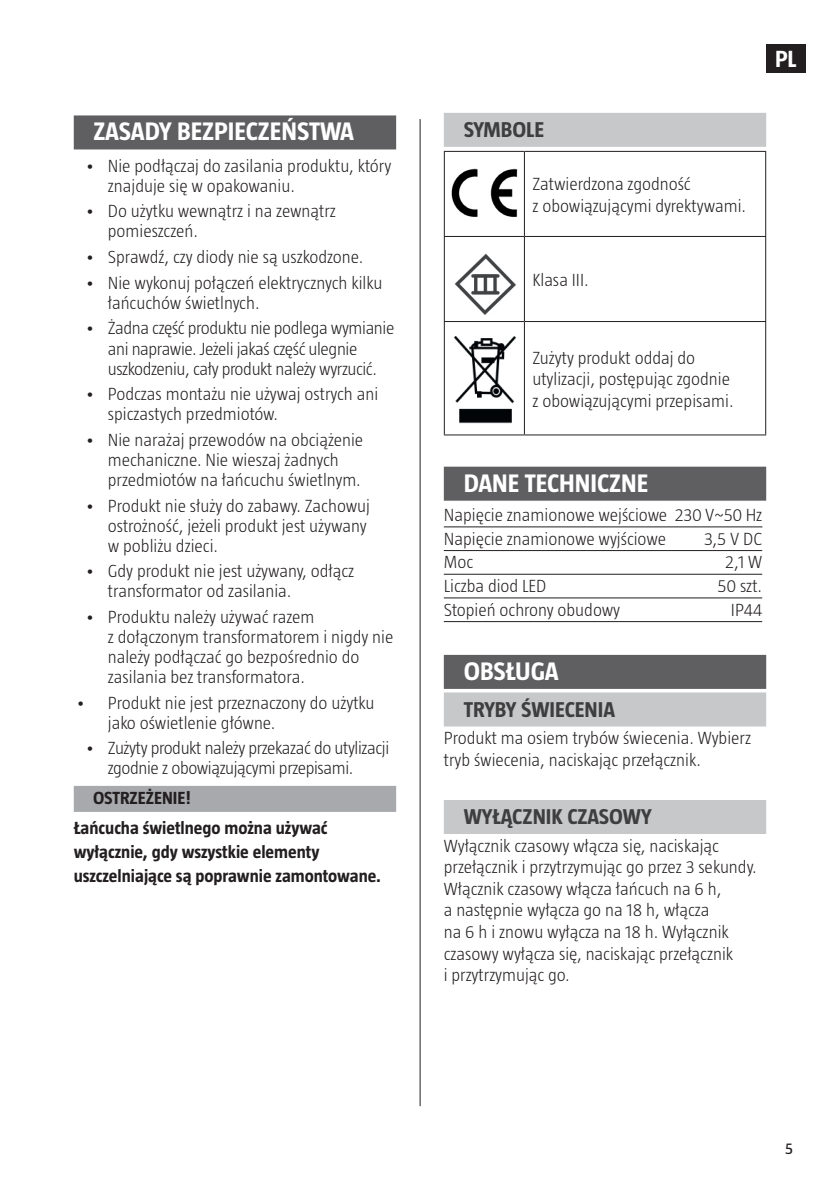
<style>
.page{position:relative;width:840px;height:1191px;background:#fff}
.page>*{position:absolute;margin:0;border:0;box-sizing:border-box;transform-origin:0 0}
.t1{font:700 26px "Taz";color:#fff}
.t2{font:700 24px "Taz";color:#fff}
.t3{font:700 22px "Taz";color:#3e3e3f}
.t4{font:300 18px/20px "Taz";color:#231f20}
.t5{font:300 18px/20px "Taz";letter-spacing:-.02em;color:#231f20}
.t6{font:700 18px/29.6px "Taz";color:#231f20}
.t7{font:16px "Taz";color:#231f20}
</style>
<div class="page">
<div style="left:765px;top:44px;width:39px;height:28px;background:#231f20"></div>
<hr style="left:419px;top:119px;width:1px;height:987px;background:#231f20">
<div style="left:443px;top:113px;width:322px;height:34px;background:#c7c8ca"></div>
<div style="left:443px;top:466px;width:322px;height:34px;background:#5f5f62"></div>
<hr style="left:443px;top:526px;width:319px;height:1px;background:#231f20">
<hr style="left:443px;top:550px;width:318px;height:1px;background:#231f20">
<hr style="left:443px;top:574px;width:318px;height:1px;background:#231f20">
<hr style="left:443px;top:597px;width:318px;height:1px;background:#231f20">
<hr style="left:443px;top:621px;width:318px;height:1px;background:#231f20">
<div style="left:443px;top:655px;width:322px;height:34px;background:#5f5f62"></div>
<div style="left:443px;top:692px;width:322px;height:34px;background:#c7c8ca"></div>
<div style="left:443px;top:800px;width:322px;height:34px;background:#c7c8ca"></div>
<hr style="left:443px;top:151px;width:81px;height:1px;background:#231f20">
<hr style="left:443px;top:152px;width:1px;height:84px;background:#231f20">
<hr style="left:524px;top:151px;width:241px;height:1px;background:#231f20">
<hr style="left:523px;top:152px;width:1px;height:84px;background:#231f20">
<hr style="left:764px;top:152px;width:1px;height:84px;background:#231f20">
<hr style="left:443px;top:236px;width:81px;height:1px;background:#231f20">
<hr style="left:443px;top:237px;width:1px;height:84px;background:#231f20">
<hr style="left:524px;top:236px;width:241px;height:1px;background:#231f20">
<hr style="left:523px;top:237px;width:1px;height:84px;background:#231f20">
<hr style="left:764px;top:237px;width:1px;height:84px;background:#231f20">
<hr style="left:443px;top:321px;width:81px;height:1px;background:#231f20">
<hr style="left:443px;top:322px;width:1px;height:112px;background:#231f20">
<hr style="left:524px;top:321px;width:241px;height:1px;background:#231f20">
<hr style="left:523px;top:322px;width:1px;height:112px;background:#231f20">
<hr style="left:764px;top:322px;width:1px;height:112px;background:#231f20">
<hr style="left:443px;top:434px;width:81px;height:1px;background:#231f20">
<hr style="left:524px;top:434px;width:241px;height:1px;background:#231f20">
<img style="left:451px;top:168px;width:67px;height:49px">
<img style="left:454px;top:253px;width:62px;height:62px">
<img style="left:453px;top:336px;width:64px;height:88px">
<div style="left:74px;top:115px;width:322px;height:34px;background:#5f5f62"></div>
<div style="left:74px;top:786px;width:322px;height:26px;background:#a8a9ad"></div>
<h1 class="t1" style="left:94px;top:117px;width:262px">ZASADY BEZPIECZEŃSTWA</h1>
<p class="t4" style="left:108px;top:155px;width:285px;text-indent:-23px">• Nie podłączaj do zasilania produktu, który znajduje się w opakowaniu.</p>
<p class="t4" style="left:108px;top:201px;width:229px;text-indent:-23px">• Do użytku wewnątrz i na zewnątrz pomieszczeń.</p>
<p class="t4" style="left:85px;top:247px;width:279px">• Sprawdź, czy diody nie są uszkodzone.</p>
<p class="t4" style="left:108px;top:272px;width:276px;text-indent:-23px">• Nie wykonuj połączeń elektrycznych kilku łańcuchów świetlnych.</p>
<p class="t5" style="left:108px;top:318px;width:288px;text-indent:-23px">• Żadna część produktu nie podlega wymianie ani naprawie. Jeżeli jakaś część ulegnie uszkodzeniu, cały produkt należy wyrzucić.</p>
<p class="t4" style="left:108px;top:384px;width:272px;text-indent:-23px">• Podczas montażu nie używaj ostrych ani spiczastych przedmiotów.</p>
<p class="t4" style="left:108px;top:429px;width:257px;text-indent:-23px">• Nie narażaj przewodów na obciążenie mechaniczne. Nie wieszaj żadnych przedmiotów na łańcuchu świetlnym.</p>
<p class="t4" style="left:108px;top:495px;width:263px;text-indent:-23px">• Produkt nie służy do zabawy. Zachowuj ostrożność, jeżeli produkt jest używany w pobliżu dzieci.</p>
<p class="t4" style="left:108px;top:561px;width:248px;text-indent:-23px">• Gdy produkt nie jest używany, odłącz transformator od zasilania.</p>
<p class="t4" style="left:108px;top:606px;width:287px;text-indent:-23px">• Produktu należy używać razem<br>z dołączonym transformatorem i nigdy nie należy podłączać go bezpośrednio do zasilania bez transformatora.</p>
<p class="t4" style="left:108px;top:692px;width:268px;text-indent:-32px">• Produkt nie jest przeznaczony do użytku jako oświetlenie główne.</p>
<p class="t5" style="left:108px;top:738px;width:283px;text-indent:-23px">• Zużyty produkt należy przekazać do utylizacji zgodnie z obowiązującymi przepisami.</p>
<p class="t6" style="left:74px;top:783px;width:255px;text-indent:19px">OSTRZEŻENIE!<br>Łańcucha świetlnego można używać</p>
<p class="t6" style="left:74px;top:839px;width:308px;line-height:24px">wyłącznie, gdy wszystkie elementy uszczelniające są poprawnie zamontowane.</p>
<p class="t3" style="left:463px;top:117px;width:82px">SYMBOLE</p>
<p class="t4" style="left:532px;top:173px;width:215px;line-height:21.6px">Zatwierdzona zgodność<br>z obowiązującymi dyrektywami.</p>
<p class="t4" style="left:532px;top:270px;width:58px">Klasa III.</p>
<h2 class="t2" style="left:774px;top:45px;width:23px">PL</h2>
<p class="t4" style="left:532px;top:347px;width:202px;line-height:21.6px">Zużyty produkt oddaj do utylizacji, postępując zgodnie z obowiązującymi przepisami.</p>
<h1 class="t1" style="left:463px;top:468px;width:186px">DANE TECHNICZNE</h1>
<p class="t4" style="left:443px;top:503px;width:320px;line-height:23.6px">Napięcie znamionowe wejściowe 230 V~50 Hz<br>Napięcie znamionowe wyjściowe</p>
<p class="t4" style="left:703px;top:528px;width:59px">3,5 V DC</p>
<p class="t4" style="left:443px;top:552px;width:31px">Moc</p>
<p class="t4" style="left:724px;top:552px;width:38px">2,1 W</p>
<p class="t4" style="left:443px;top:575px;width:104px">Liczba diod LED</p>
<p class="t4" style="left:717px;top:575px;width:46px">50 szt.</p>
<p class="t4" style="left:443px;top:599px;width:178px">Stopień ochrony obudowy</p>
<p class="t4" style="left:730px;top:599px;width:33px">IP44</p>
<h1 class="t1" style="left:463px;top:656px;width:96px">OBSŁUGA</h1>
<p class="t3" style="left:463px;top:697px;width:153px">TRYBY ŚWIECENIA</p>
<p class="t4" style="left:443px;top:727px;width:308px;line-height:21.6px">Produkt ma osiem trybów świecenia. Wybierz tryb świecenia, naciskając przełącznik.</p>
<p class="t3" style="left:463px;top:804px;width:189px">WYŁĄCZNIK CZASOWY</p>
<p class="t4" style="left:443px;top:834px;width:314px;line-height:21.6px">Wyłącznik czasowy włącza się, naciskając przełącznik i przytrzymując go przez 3 sekundy.<br>Włącznik czasowy włącza łańcuch na 6 h,<br>a następnie wyłącza go na 18 h, włącza<br>na 6 h i znowu wyłącza na 18 h. Wyłącznik czasowy wyłącza się, naciskając przełącznik<br>i przytrzymując go.</p>
<p class="t7" style="left:784px;top:1139px;width:9px">5</p>
</div>
